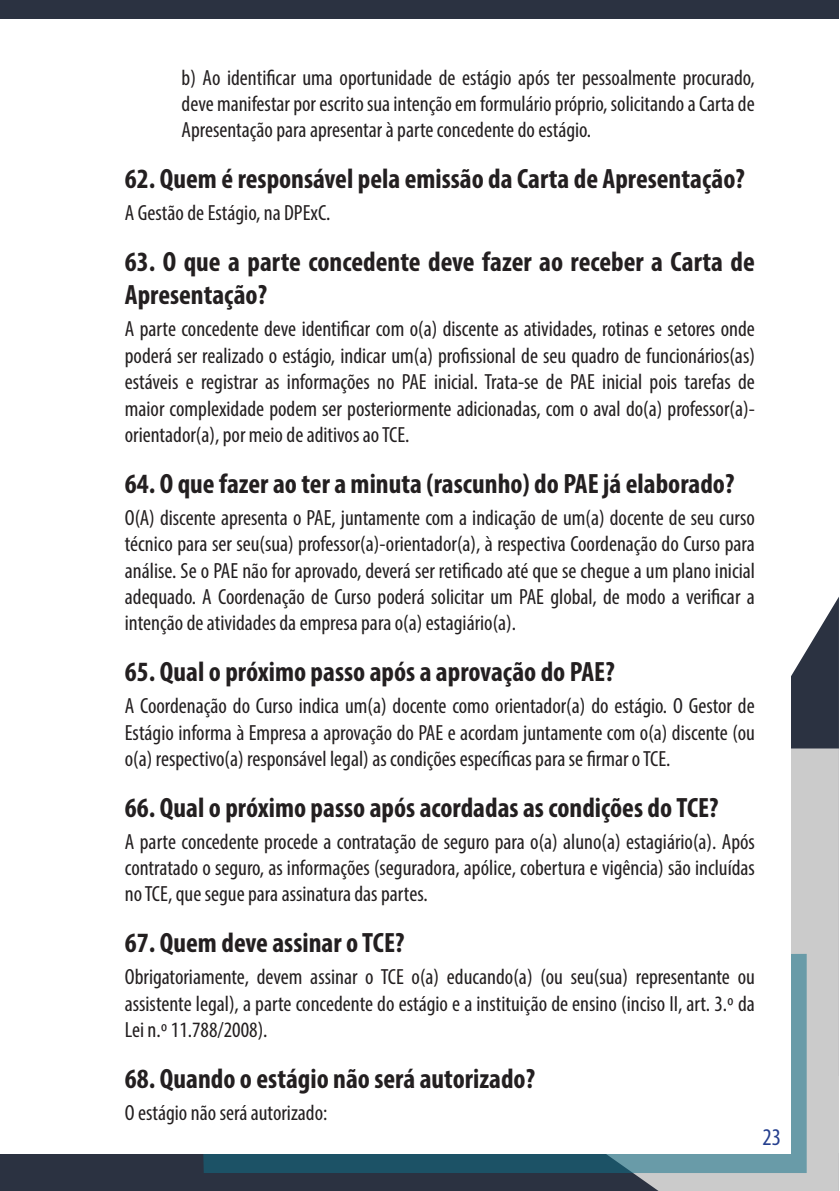
<style>
.page{position:relative;width:840px;height:1191px;background:#fff}
.page>*{position:absolute;margin:0;border:0;box-sizing:border-box;transform-origin:0 0}
.t1{font:700 condensed 28px/33.6px "Myriad Pro";color:#231f20}
.t2{font:condensed 24px "Myriad Pro";color:#253f8e}
.t3{font:condensed 22px/26.4px "Myriad Pro";color:#231f20;text-align:justify}
</style>
<div class="page">
<div style="left:0;top:1153px;width:838px;height:37px;background:#2b3241"></div>
<svg style="left:791px;top:598px;width:47px;height:150px;fill:#2b3241"></svg>
<svg style="left:31px;top:748px;width:807px;height:443px;fill:#cbcbcb"></svg>
<div style="left:0;top:0;width:838px;height:19px;background:#2b3241"></div>
<svg style="left:198px;top:954px;width:608px;height:219px;background:#487989"></svg>
<div style="left:0;top:59px;width:790px;height:1094px;background:#fff"></div>
<p class="t3" style="left:181px;top:64px;width:574px">b) Ao identificar uma oportunidade de estágio após ter pessoalmente procurado, deve manifestar por escrito sua intenção em formulário próprio, solicitando a Carta de Apresentação para apresentar à parte concedente do estágio.</p>
<p class="t1" style="left:125px;top:161px;width:621px">62. Quem é responsável pela emissão da Carta de Apresentação?</p>
<p class="t3" style="left:125px;top:199px;width:207px">A Gestão de Estágio, na DPExC.</p>
<p class="t1" style="left:125px;top:244px;width:631px">63. O que a parte concedente deve fazer ao receber a Carta de<br>Apresentação?</p>
<p class="t3" style="left:125px;top:316px;width:631px">A parte concedente deve identificar com o(a) discente as atividades, rotinas e setores onde poderá ser realizado o estágio, indicar um(a) profissional de seu quadro de funcionários(as) estáveis e registrar as informações no PAE inicial. Trata-se de PAE inicial pois tarefas de maior complexidade podem ser posteriormente adicionadas, com o aval do(a) professor(a)- orientador(a), por meio de aditivos ao TCE.</p>
<p class="t1" style="left:125px;top:466px;width:610px">64. O que fazer ao ter a minuta (rascunho) do PAE já elaborado?</p>
<p class="t3" style="left:125px;top:504px;width:631px">O(A) discente apresenta o PAE, juntamente com a indicação de um(a) docente de seu curso técnico para ser seu(sua) professor(a)-orientador(a), à respectiva Coordenação do Curso para análise. Se o PAE não for aprovado, deverá ser retificado até que se chegue a um plano inicial adequado. A Coordenação de Curso poderá solicitar um PAE global, de modo a verificar a intenção de atividades da empresa para o(a) estagiário(a).</p>
<p class="t1" style="left:125px;top:654px;width:491px">65. Qual o próximo passo após a aprovação do PAE?</p>
<p class="t3" style="left:125px;top:692px;width:631px">A Coordenação do Curso indica um(a) docente como orientador(a) do estágio. O Gestor de Estágio informa à Empresa a aprovação do PAE e acordam juntamente com o(a) discente (ou o(a) respectivo(a) responsável legal) as condições específicas para se firmar o TCE.</p>
<p class="t1" style="left:125px;top:790px;width:594px">66. Qual o próximo passo após acordadas as condições do TCE?</p>
<p class="t3" style="left:125px;top:828px;width:631px">A parte concedente procede a contratação de seguro para o(a) aluno(a) estagiário(a). Após contratado o seguro, as informações (seguradora, apólice, cobertura e vigência) são incluídas no TCE, que segue para assinatura das partes.</p>
<p class="t1" style="left:125px;top:925px;width:281px">67. Quem deve assinar o TCE?</p>
<p class="t3" style="left:125px;top:963px;width:631px">Obrigatoriamente, devem assinar o TCE o(a) educando(a) (ou seu(sua) representante ou assistente legal), a parte concedente do estágio e a instituição de ensino (inciso II, art. 3.º da Lei n.º 11.788/2008).</p>
<p class="t1" style="left:125px;top:1060px;width:411px">68. Quando o estágio não será autorizado?</p>
<p class="t3" style="left:125px;top:1099px;width:204px">O estágio não será autorizado:</p>
<p class="t2" style="left:762px;top:1122px;width:20px">23</p>
</div>
